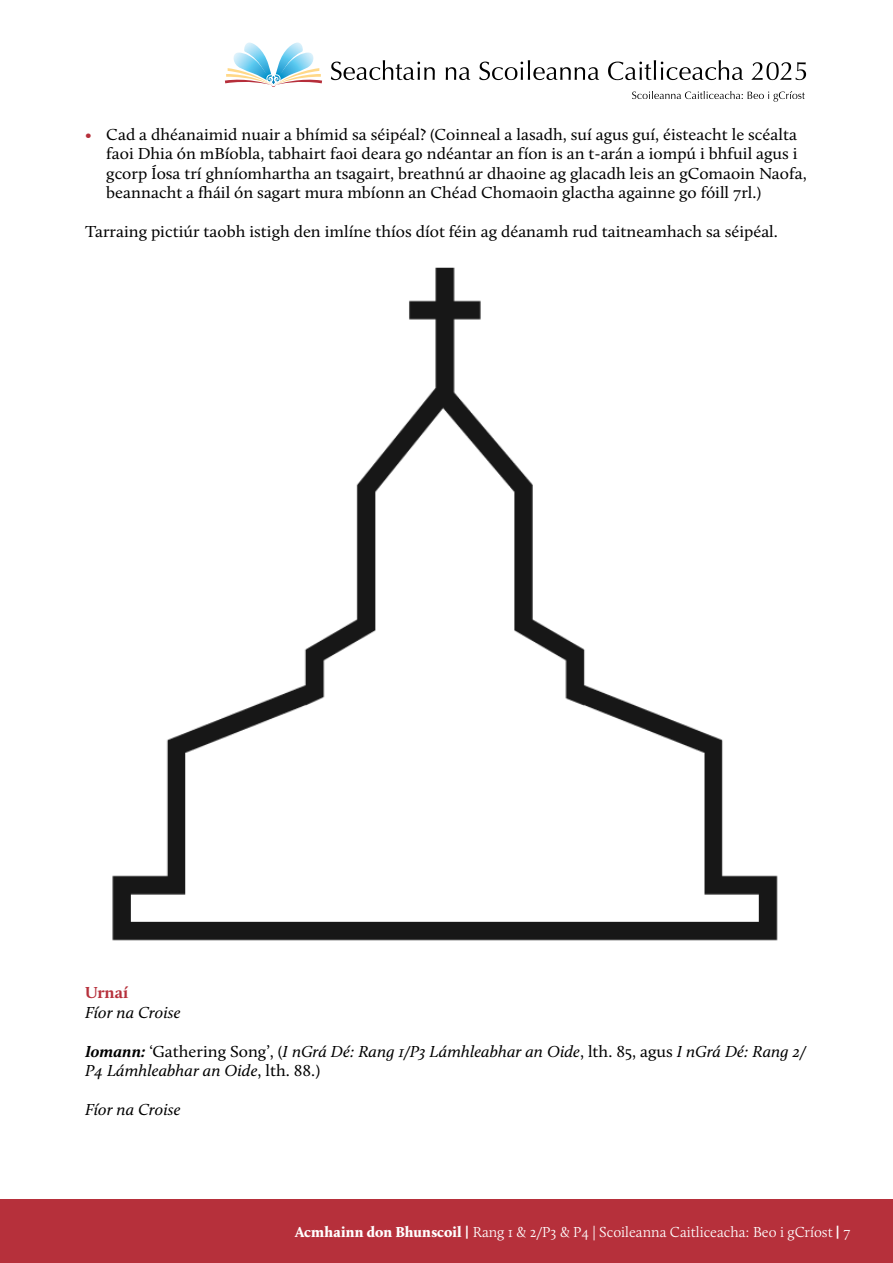
<style>
.page{position:relative;width:893px;height:1263px;background:#fff}
.page>*{position:absolute;margin:0;border:0;box-sizing:border-box;transform-origin:0 0}
.t1{font:16.5px/19.5px "Calluna";color:#000;scale:1.05 1}
.t2{font:italic 16.5px/19.5px "Calluna";color:#000;scale:1.05 1}
.t3{font:700 16.5px "Calluna";color:#b6303b;scale:1.05 1}
.t4{font:300 15px "Calluna";color:#fff}
.s1{color:#b6303b}
.s2{font-weight:700}
.s3{font-style:normal}
.s4{font-weight:900}
.s5{font-family:"Karmina";font-weight:700}
</style>
<div class="page">
<div style="left:0;top:1199px;width:893px;height:64px;background:#b6303b"></div>
<svg style="left:225px;top:43px;width:97px;height:44px"></svg>
<svg style="left:632px;top:91px;width:173px;height:11px"></svg>
<svg style="left:331px;top:60px;width:104px;height:20px"></svg>
<svg style="left:446px;top:67px;width:24px;height:13px"></svg>
<svg style="left:479px;top:60px;width:120px;height:20px"></svg>
<svg style="left:608px;top:60px;width:135px;height:20px"></svg>
<svg style="left:751px;top:62px;width:55px;height:18px"></svg>
<img style="left:112px;top:267px;width:666px;height:674px">
<p class="t1" style="left:106px;top:125px;width:669px;text-indent:-21px"><span class="s1">•</span> Cad a dhéanaimid nuair a bhímid sa séipéal? (Coinneal a lasadh, suí agus guí, éisteacht le scéalta faoi Dhia ón mBíobla, tabhairt faoi deara go ndéantar an fíon is an t-arán a iompú i bhfuil agus i gcorp Íosa trí ghníomhartha an tsagairt, breathnú ar dhaoine ag glacadh leis an gComaoin Naofa, beannacht a fháil ón sagart mura mbíonn an Chéad Chomaoin glactha againne go fóill 7rl.)</p>
<p class="t1" style="left:85px;top:222px;width:661px">Tarraing pictiúr taobh istigh den imlíne thíos díot féin ag déanamh rud taitneamhach sa séipéal.</p>
<p class="t3" style="left:85px;top:982px;width:43px">Urnaí</p>
<p class="t2" style="left:85px;top:1002px;width:93px">Fíor na Croise</p>
<p class="t2" style="left:85px;top:1041px;width:688px"><span class="s2">Iomann:</span> <span class="s3">‘Gathering Song’, (</span>I nGrá Dé: Rang 1/P3 Lámhleabhar an Oide<span class="s3">, lth. 85, agus</span> I nGrá Dé: Rang 2/<br>P4 Lámhleabhar an Oide<span class="s3">, lth. 88.)</span></p>
<p class="t2" style="left:85px;top:1100px;width:93px">Fíor na Croise</p>
<p class="t4" style="left:295px;top:1223px;width:557px"><span class="s4">Acmhainn don Bhunscoil</span> <span class="s5">|</span> Rang 1 &amp; 2/P3 &amp; P4 | Scoileanna Caitliceacha: Beo i gCríost <span class="s5">|</span> 7</p>
</div>
